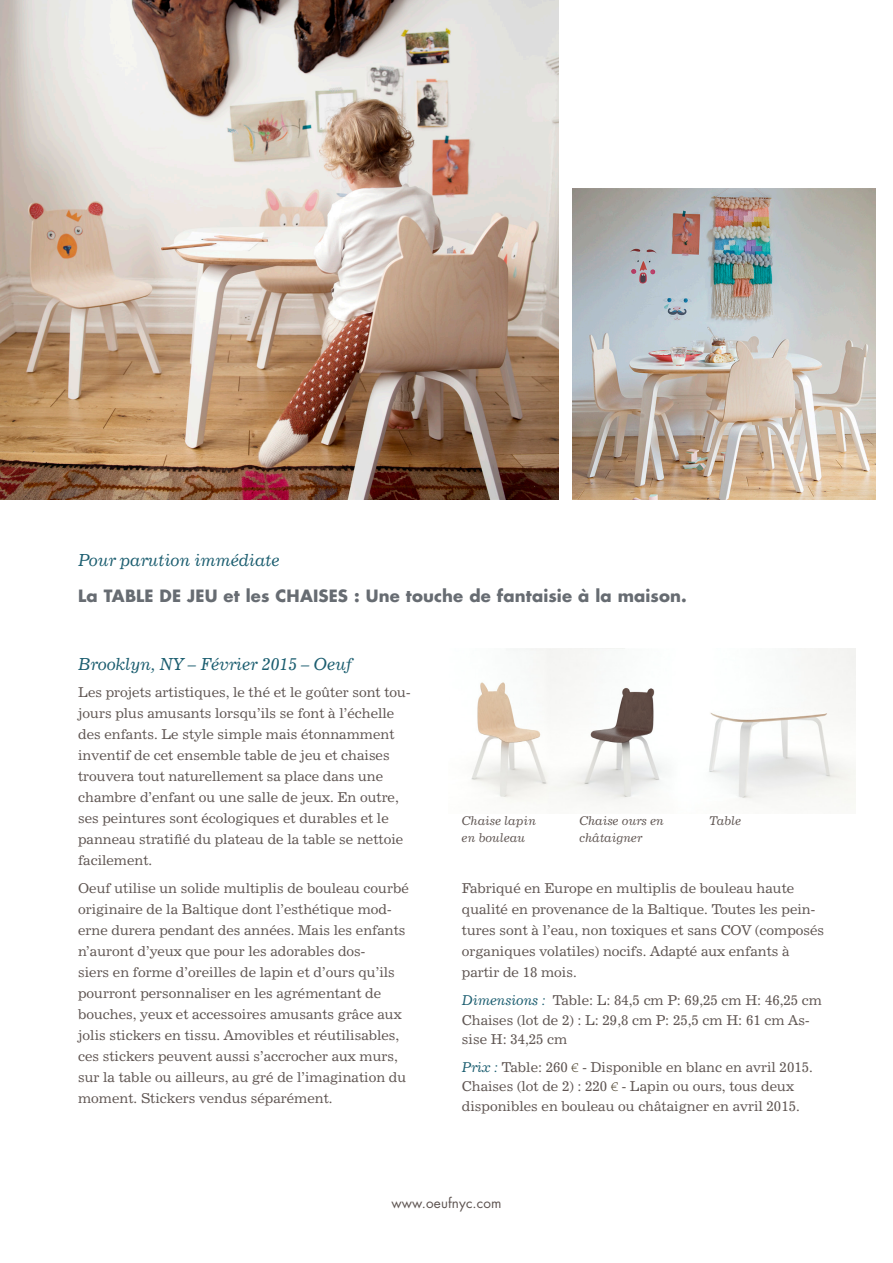
<style>
.page{position:relative;width:893px;height:1263px;background:#fff}
.page>*{position:absolute;margin:0;border:0;box-sizing:border-box;transform-origin:0 0}
.t1{font:700 16.5px "Futura";letter-spacing:.01em;color:#676c72}
.description_2{font:italic 16.5px "News 702 BT";letter-spacing:-.01em;color:#1c5e70}
.description_2-2{font:13.5px/21px "News 702 BT";color:#5f5552}
.description_2-3{font:13.5px "Futura";letter-spacing:.01em;color:#5f5552}
.description_2-4{font:italic 12px/16.5px "News 702 BT";color:#5f5552}
.s1{font-style:italic;color:#1c5e70}
.s2{font-family:"Chaparral Pro";font-weight:300;color:#4f4530}
</style>
<div class="page">
<img style="left:0;top:0;width:559px;height:499px">
<img style="left:572px;top:188px;width:304px;height:311px">
<img style="left:471px;top:649px;width:385px;height:157px">
<p class="description_2" style="left:78px;top:550px;width:203px">Pour parution immédiate</p>
<p class="t1" style="left:78px;top:584px;width:610px">La TABLE DE JEU et les CHAISES : Une touche de fantaisie à la maison.</p>
<p class="description_2" style="left:78px;top:654px;width:276px">Brooklyn, NY – Février 2015 – Oeuf</p>
<p class="description_2-2" style="left:78px;top:682px;width:334px">Les projets artistiques, le thé et le goûter sont tou&shy;jours plus amusants lorsqu’ils se font à l’échelle des enfants. Le style simple mais étonnamment inventif de cet ensemble table de jeu et chaises trouvera tout naturellement sa place dans une chambre d’enfant ou une salle de jeux. En outre, ses peintures sont écologiques et durables et le panneau stratifié du plateau de la table se nettoie facilement.</p>
<p class="description_2-2" style="left:78px;top:878px;width:332px">Oeuf utilise un solide multiplis de bouleau courbé originaire de la Baltique dont l’esthétique mod&shy;erne durera pendant des années. Mais les enfants n’auront d’yeux que pour les adorables dos-<br>siers en forme d’oreilles de lapin et d’ours qu’ils pourront personnaliser en les agrémentant de bouches, yeux et accessoires amusants grâce aux jolis stickers en tissu. Amovibles et réutilisables, ces stickers peuvent aussi s’accrocher aux murs, sur la table ou ailleurs, au gré de l’imagination du moment. Stickers vendus séparément.</p>
<p class="description_2-2" style="left:462px;top:878px;width:364px">Fabriqué en Europe en multiplis de bouleau haute qualité en provenance de la Baltique. Toutes les pein&shy;tures sont à l’eau, non toxiques et sans COV (composés organiques volatiles) nocifs. Adapté aux enfants à partir de 18 mois.</p>
<p class="description_2-4" style="left:462px;top:813px;width:76px">Chaise lapin en bouleau</p>
<p class="description_2-4" style="left:579px;top:813px;width:86px">Chaise ours en châtaigner</p>
<p class="description_2-4" style="left:709px;top:813px;width:34px">Table</p>
<p class="description_2-2" style="left:462px;top:990px;width:362px;line-height:19.5px"><span class="s1">Dimensions :</span> Table: L: 84,5 cm P: 69,25 cm H: 46,25 cm<br>Chaises (lot de 2) : L: 29,8 cm P: 25,5 cm H: 61 cm As&shy;sise H: 34,25 cm</p>
<p class="description_2-2" style="left:462px;top:1057px;width:352px;line-height:19.5px"><span class="s1">Prix :</span> Table: 260 <span class="s2">€</span> - Disponible en blanc en avril 2015.<br>Chaises (lot de 2) : 220 <span class="s2">€</span> - Lapin ou ours, tous deux disponibles en bouleau ou châtaigner en avril 2015.</p>
<p class="description_2-3" style="left:391px;top:1194px;width:112px">www.oeufnyc.com</p>
</div>
